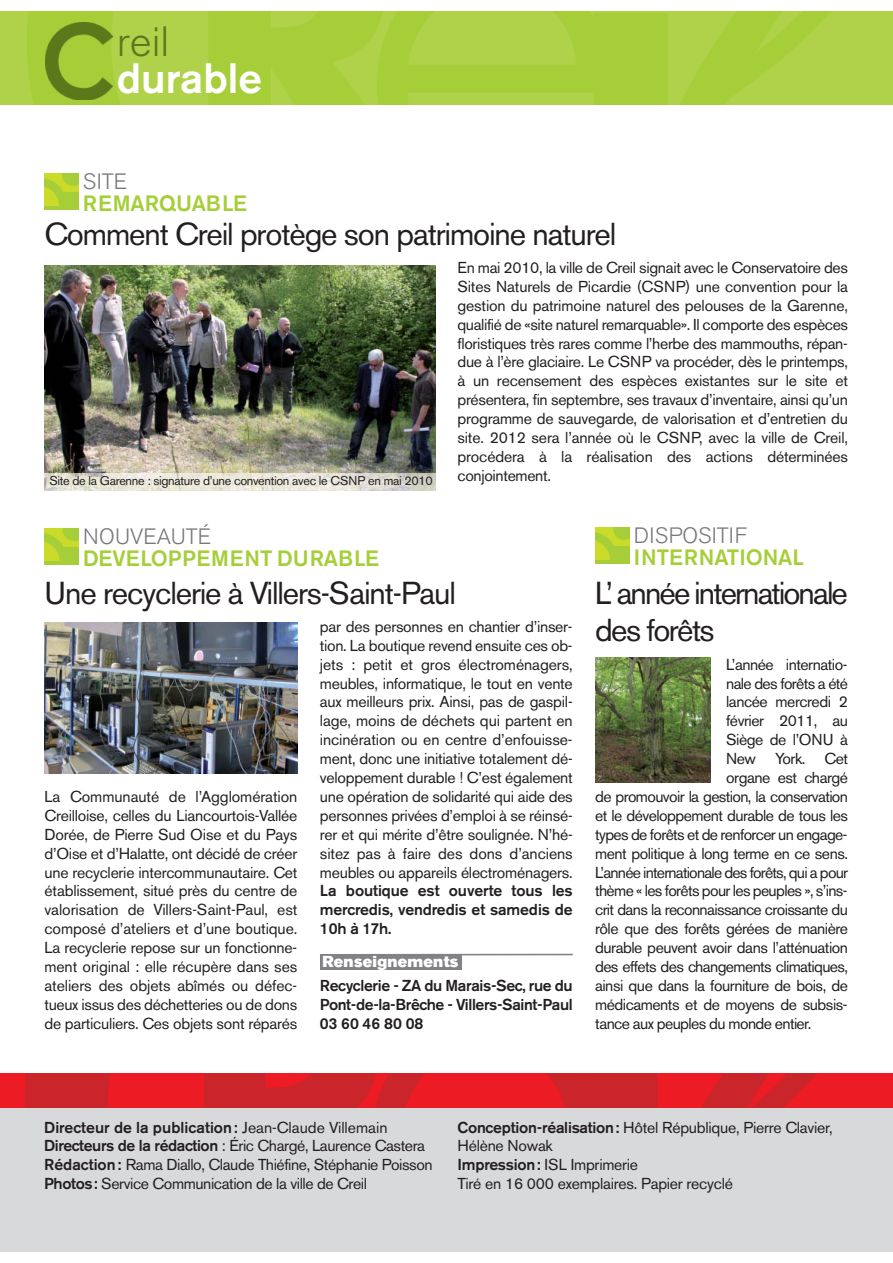
<style>
.page{position:relative;width:893px;height:1263px;background:#fff}
.page>*{position:absolute;margin:0;border:0;box-sizing:border-box;transform-origin:0 0}
.t1{font:500 42px "Akzidenz Grotesk BE";color:#fff}
.t2{font:300 42px "Akzidenz Grotesk BE";color:#5b791b}
.t3{font:31.5px "Akzidenz Grotesk BE";letter-spacing:-.035em;color:#231f20}
.t4{font:31.5px/37.8px "Akzidenz Grotesk BE";letter-spacing:-.06em;color:#231f20}
.t5{font:500 22.05px "Akzidenz Grotesk BE";color:#a6ce39}
.t6{font:300 22.05px "Akzidenz Grotesk BE";color:#77787b}
.t7{font:300 22.05px "Akzidenz Grotesk BE";letter-spacing:.02em;color:#77787b}
.t8{font:15.75px/18.9px "Akzidenz Grotesk BE";letter-spacing:-.03em;color:#231f20;text-align:justify}
.t9{font:500 15.75px/18.9px "Akzidenz Grotesk BE";letter-spacing:-.015em;color:#231f20;text-align:justify}
.t10{font:15.75px "Akzidenz Grotesk BE";letter-spacing:-.05em;color:#231f20}
.t11{font:15.75px "Akzidenz Grotesk BE Super";letter-spacing:.015em;color:#fff}
.t12{font:12.6px "Akzidenz Grotesk BE";letter-spacing:-.025em;color:#231f20}
.s1{font-weight:500}
</style>
<div class="page">
<img style="left:0;top:11px;width:893px;height:94px">
<div style="left:0;top:1093px;width:892px;height:159px;background:#d8d9db"></div>
<img style="left:0;top:1074px;width:893px;height:34px">
<div style="left:44px;top:174px;width:34px;height:36px;background:#a6ce39"></div>
<img style="left:44px;top:174px;width:34px;height:32px">
<img style="left:45px;top:265px;width:391px;height:208px">
<div style="left:45px;top:529px;width:34px;height:36px;background:#a6ce39"></div>
<img style="left:45px;top:529px;width:34px;height:32px">
<img style="left:45px;top:622px;width:253px;height:152px">
<hr style="left:320px;top:954px;width:253px;height:2px;background:#808285">
<div style="left:320px;top:955px;width:141px;height:15px;background:#808285"></div>
<div style="left:595px;top:528px;width:34px;height:36px;background:#a6ce39"></div>
<img style="left:595px;top:528px;width:34px;height:32px">
<img style="left:595px;top:657px;width:115px;height:125px">
<img style="left:45px;top:473px;width:391px;height:17px">
<img style="left:46px;top:23px;width:70px;height:77px">
<h1 class="t2" style="left:117px;top:27px;width:54px">reil</h1>
<h1 class="t1" style="left:117px;top:63px;width:147px">durable</h1>
<h3 class="t6" style="left:83px;top:173px;width:46px">SITE</h3>
<h3 class="t5" style="left:83px;top:195px;width:165px">REMARQUABLE</h3>
<h2 class="t3" style="left:44px;top:222px;width:573px">Comment Creil protège son patrimoine naturel</h2>
<p class="t12" style="left:49px;top:476px;width:385px">Site de la Garenne : signature d’une convention avec le CSNP en mai 2010</p>
<p class="t8" style="left:457px;top:260px;width:392px">En mai 2010, la ville de Creil signait avec le Conservatoire des Sites Naturels de Picardie (CSNP) une convention pour la gestion du patrimoine naturel des pelouses de la Garenne, qualifié de «site naturel remarquable». Il comporte des espèces floristiques très rares comme l’herbe des mammouths, répan&shy;due à l’ère glaciaire. Le CSNP va procéder, dès le printemps, à un recensement des espèces existantes sur le site et présentera, fin septembre, ses travaux d’inventaire, ainsi qu’un programme de sauvegarde, de valorisation et d’entretien du site. 2012 sera l’année où le CSNP, avec la ville de Creil, procédera à la réalisation des actions déterminées conjointement.</p>
<h3 class="t6" style="left:83px;top:528px;width:130px">NOUVEAUTÉ</h3>
<h3 class="t5" style="left:83px;top:550px;width:297px">DEVELOPPEMENT DURABLE</h3>
<h2 class="t3" style="left:45px;top:581px;width:413px">Une recyclerie à Villers-Saint-Paul</h2>
<p class="t8" style="left:320px;top:619px;width:254px">par des personnes en chantier d’inser&shy;tion. La boutique revend ensuite ces ob&shy;jets : petit et gros électroménagers, meubles, informatique, le tout en vente aux meilleurs prix. Ainsi, pas de gaspil&shy;lage, moins de déchets qui partent en incinération ou en centre d’enfouisse&shy;ment, donc une initiative totalement dé&shy;veloppement durable ! C’est également une opération de solidarité qui aide des personnes privées d’emploi à se réinsé&shy;rer et qui mérite d’être soulignée. N’hé&shy;sitez pas à faire des dons d’anciens meubles ou appareils électroménagers.</p>
<p class="t9" style="left:320px;top:883px;width:254px">La boutique est ouverte tous les mercredis, vendredis et samedis de 10h à 17h.</p>
<p class="t8" style="left:44px;top:789px;width:254px">La Communauté de l’Agglomération Creilloise, celles du Liancourtois-Vallée Dorée, de Pierre Sud Oise et du Pays d’Oise et d’Halatte, ont décidé de créer une recyclerie intercommunautaire. Cet établissement, situé près du centre de valorisation de Villers-Saint-Paul, est composé d’ateliers et d’une boutique.<br>La recyclerie repose sur un fonctionne&shy;ment original : elle récupère dans ses ateliers des objets abîmés ou défec&shy;tueux issus des déchetteries ou de dons de particuliers. Ces objets sont réparés</p>
<p class="t11" style="left:322px;top:956px;width:137px">Renseignements</p>
<p class="t9" style="left:320px;top:977px;width:254px">Recyclerie - ZA du Marais-Sec, rue du Pont-de-la-Brêche - Villers-Saint-Paul 03 60 46 80 08</p>
<h3 class="t7" style="left:634px;top:527px;width:115px">DISPOSITIF</h3>
<h3 class="t5" style="left:634px;top:549px;width:172px">INTERNATIONAL</h3>
<h2 class="t4" style="left:595px;top:577px;width:254px">L’ année internationale des forêts</h2>
<p class="t8" style="left:726px;top:656px;width:123px">L’année internatio-</p>
<p class="t8" style="left:726px;top:675px;width:123px">nale des forêts a été</p>
<p class="t8" style="left:726px;top:694px;width:123px">lancée mercredi 2</p>
<p class="t8" style="left:726px;top:713px;width:123px">février 2011, au</p>
<p class="t8" style="left:726px;top:732px;width:123px">Siège de l’ONU à</p>
<p class="t8" style="left:726px;top:751px;width:123px">New York. Cet</p>
<p class="t8" style="left:726px;top:770px;width:123px">organe est chargé</p>
<p class="t8" style="left:595px;top:789px;width:254px">de promouvoir la gestion, la conservation</p>
<p class="t8" style="left:595px;top:808px;width:254px">et le développement durable de tous les</p>
<p class="t8" style="left:595px;top:826px;width:254px">types de forêts et de renforcer un engage-</p>
<p class="t8" style="left:595px;top:845px;width:254px">ment politique à long terme en ce sens.</p>
<p class="t10" style="left:595px;top:866px;width:254px">L’année internationale des forêts, qui a pour</p>
<p class="t8" style="left:595px;top:883px;width:254px">thème « les forêts pour les peuples », s’ins-</p>
<p class="t8" style="left:595px;top:902px;width:254px">crit dans la reconnaissance croissante du</p>
<p class="t8" style="left:595px;top:921px;width:254px">rôle que des forêts gérées de manière</p>
<p class="t8" style="left:595px;top:940px;width:254px">durable peuvent avoir dans l’atténuation</p>
<p class="t8" style="left:595px;top:959px;width:254px">des effets des changements climatiques,</p>
<p class="t8" style="left:595px;top:978px;width:254px">ainsi que dans la fourniture de bois, de</p>
<p class="t8" style="left:595px;top:996px;width:254px">médicaments et de moyens de subsis-</p>
<p class="t8" style="left:595px;top:1015px;width:218px">tance aux peuples du monde entier.</p>
<p class="t8" style="left:44px;top:1119px;width:390px;text-align:left"><span class="s1">Directeur de la publication:</span> Jean-Claude Villemain <span class="s1">Directeurs de la rédaction</span> : Éric Chargé, Laurence Castera <span class="s1">Rédaction:</span> Rama Diallo, Claude Thiéfine, Stéphanie Poisson <span class="s1">Photos:</span> Service Communication de la ville de Creil</p>
<p class="t8" style="left:457px;top:1119px;width:377px;text-align:left"><span class="s1">Conception-réalisation:</span> Hôtel République, Pierre Clavier, Hélène Nowak<br><span class="s1">Impression:</span> ISL Imprimerie<br>Tiré en 16 000 exemplaires. Papier recyclé</p>
</div>
